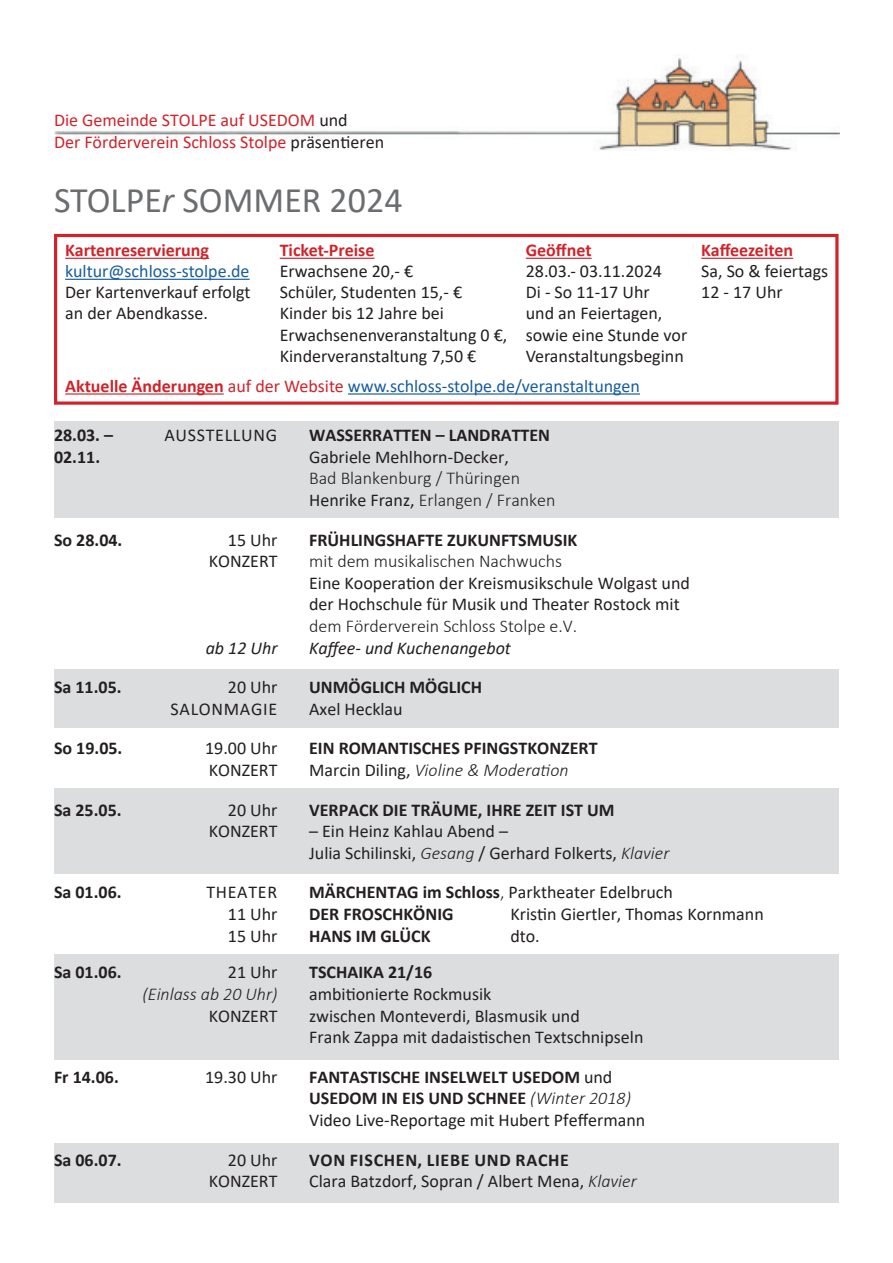
<style>
.page{position:relative;width:893px;height:1263px;background:#fff}
.page>*{position:absolute;margin:0;border:0;box-sizing:border-box;transform-origin:0 0}
.t1{font:36px "Calibri";color:#6c6d70}
.t2{font:18px/21.6px "Calibri";color:#231f20}
.t3{font:700 18px/21.6px "Calibri";color:#231f20}
.t4{font:300 18px/21.6px "Calibri";color:#231f20}
.t5{font:18px/29.5px "Calibri";color:#175d9e}
.t6{font:18px/21.6px "Calibri";color:#d1232a}
.t7{font:700 18px "Calibri";color:#d1232a}
.t8{font:italic 300 18px "Calibri";color:#231f20}
.t9{font:italic 18px "Calibri";color:#231f20}
.t10{font:18px "Calibri";letter-spacing:.04em;color:#231f20}
.t11{font:700 18px "Calibri";letter-spacing:.04em;color:#231f20}
.s1{color:#231f20}
.s2{font-style:italic}
.s3{font-weight:700;color:#d1232a}
.s4{color:#d1232a}
.s5{font-weight:400}
.s6{font-weight:400;font-style:normal}
.s7{font-weight:300;font-style:italic}
.s8{font-weight:700}
.s9{font-weight:300}
</style>
<div class="page">
<div style="left:54px;top:421px;width:785px;height:97px;background:#dcdddf"></div>
<div style="left:54px;top:1143px;width:785px;height:59px;background:#dcdddf"></div>
<div style="left:54px;top:954px;width:785px;height:106px;background:#dcdddf"></div>
<div style="left:54px;top:788px;width:785px;height:85px;background:#dcdddf"></div>
<div style="left:54px;top:669px;width:785px;height:58px;background:#dcdddf"></div>
<img style="left:54px;top:54px;width:785px;height:97px">
<hr style="left:65px;top:258px;width:144px;height:1px;background:#d1232a">
<hr style="left:280px;top:258px;width:94px;height:1px;background:#d1232a">
<hr style="left:526px;top:258px;width:66px;height:1px;background:#d1232a">
<hr style="left:701px;top:258px;width:92px;height:1px;background:#d1232a">
<hr style="left:65px;top:279px;width:185px;height:1px;background:#175d9e">
<hr style="left:65px;top:393px;width:159px;height:2px;background:#d1232a">
<hr style="left:348px;top:393px;width:292px;height:2px;background:#175d9e">
<div style="left:54px;top:234px;width:784px;height:171px;border:3px solid #d1232a"></div>
<p class="t6" style="left:54px;top:109px;width:332px">Die Gemeinde STOLPE auf USEDOM <span class="s1">und<br></span>Der Förderverein Schloss Stolpe <span class="s1">präsentieren</span></p>
<h1 class="t1" style="left:54px;top:175px;width:350px">STOLPE<span class="s2">r</span> SOMMER 2024</h1>
<p class="t7" style="left:65px;top:238px;width:145px">Kartenreservierung</p>
<p class="t7" style="left:280px;top:238px;width:96px">Ticket-Preise</p>
<p class="t7" style="left:526px;top:238px;width:67px">Geöffnet</p>
<p class="t7" style="left:701px;top:238px;width:93px">Kaffeezeiten</p>
<p class="t5" style="left:65px;top:256px;width:186px">kultur@schloss-stolpe.de</p>
<p class="t2" style="left:280px;top:260px;width:135px">Erwachsene 20,- €</p>
<p class="t2" style="left:526px;top:260px;width:138px">28.03.- 03.11.2024</p>
<p class="t2" style="left:701px;top:260px;width:128px">Sa, So &amp; feiertags</p>
<p class="t2" style="left:65px;top:281px;width:187px">Der Kartenverkauf erfolgt</p>
<p class="t2" style="left:280px;top:281px;width:184px">Schüler, Studenten 15,- €</p>
<p class="t2" style="left:526px;top:281px;width:126px">Di - So 11-17 Uhr</p>
<p class="t2" style="left:701px;top:281px;width:83px">12 - 17 Uhr</p>
<p class="t2" style="left:65px;top:302px;width:144px">an der Abendkasse.</p>
<p class="t2" style="left:280px;top:302px;width:166px">Kinder bis 12 Jahre bei</p>
<p class="t2" style="left:280px;top:302px;width:409px;text-indent:246px">und an Feiertagen,<br>Erwachsenenveranstaltung 0 €, sowie eine Stunde vor<br>Kinderveranstaltung 7,50 €</p>
<p class="t5" style="left:65px;top:341px;width:620px;text-indent:461px"><span class="s1">Veranstaltungsbeginn<br></span><span class="s3">Aktuelle Änderungen</span> <span class="s4">auf der Website</span> www.schloss-stolpe.de/veranstaltungen</p>
<p class="t3" style="left:54px;top:424px;width:61px">28.03. –</p>
<p class="t10" style="left:164px;top:423px;width:114px">AUSSTELLUNG</p>
<p class="t3" style="left:309px;top:424px;width:243px">WASSERRATTEN – LANDRATTEN</p>
<p class="t3" style="left:54px;top:446px;width:48px">02.11.</p>
<p class="t2" style="left:309px;top:446px;width:201px">Gabriele Mehlhorn-Decker,</p>
<p class="t4" style="left:309px;top:467px;width:248px">Bad Blankenburg / Thüringen<br><span class="s5">Henrike Franz,</span> Erlangen / Franken</p>
<p class="t3" style="left:54px;top:529px;width:70px">So 28.04.</p>
<p class="t2" style="left:228px;top:528px;width:51px">15 Uhr</p>
<p class="t3" style="left:309px;top:529px;width:270px">FRÜHLINGSHAFTE ZUKUNFTSMUSIK</p>
<p class="t2" style="left:209px;top:550px;width:70px">KONZERT</p>
<p class="t4" style="left:309px;top:550px;width:254px">mit dem musikalischen Nachwuchs</p>
<p class="t2" style="left:309px;top:572px;width:382px">Eine Kooperation der Kreismusikschule Wolgast und der Hochschule für Musik und Theater Rostock mit</p>
<p class="t4" style="left:309px;top:615px;width:270px">dem Förderverein Schloss Stolpe e.V.</p>
<p class="t9" style="left:206px;top:635px;width:73px">ab 12 Uhr</p>
<p class="t9" style="left:309px;top:635px;width:203px">Kaffee- und Kuchenangebot</p>
<p class="t3" style="left:54px;top:676px;width:69px">Sa 11.05.</p>
<p class="t2" style="left:228px;top:676px;width:51px">20 Uhr</p>
<p class="t3" style="left:309px;top:676px;width:175px">UNMÖGLICH MÖGLICH</p>
<p class="t10" style="left:171px;top:696px;width:108px">SALONMAGIE</p>
<p class="t2" style="left:309px;top:698px;width:95px">Axel Hecklau</p>
<p class="t3" style="left:54px;top:737px;width:70px">So 19.05.</p>
<p class="t2" style="left:205px;top:737px;width:74px">19.00 Uhr</p>
<p class="t3" style="left:309px;top:737px;width:290px">EIN ROMANTISCHES PFINGSTKONZERT</p>
<p class="t2" style="left:209px;top:759px;width:70px">KONZERT</p>
<p class="t8" style="left:309px;top:759px;width:261px"><span class="s6">Marcin Diling,</span> Violine &amp; Moderation</p>
<p class="t3" style="left:54px;top:799px;width:69px">Sa 25.05.</p>
<p class="t2" style="left:228px;top:798px;width:51px">20 Uhr</p>
<p class="t3" style="left:309px;top:799px;width:307px">VERPACK DIE TRÄUME, IHRE ZEIT IST UM</p>
<p class="t2" style="left:209px;top:820px;width:70px">KONZERT</p>
<p class="t2" style="left:309px;top:820px;width:362px">– Ein Heinz Kahlau Abend –<br>Julia Schilinski, <span class="s7">Gesang</span> / Gerhard Folkerts, <span class="s7">Klavier</span></p>
<p class="t3" style="left:54px;top:881px;width:69px">Sa 01.06.</p>
<p class="t10" style="left:206px;top:880px;width:72px">THEATER</p>
<p class="t2" style="left:309px;top:881px;width:365px"><span class="s8">MÄRCHENTAG im Schloss</span><span class="s9">,</span> Parktheater Edelbruch</p>
<p class="t2" style="left:228px;top:903px;width:51px">11 Uhr</p>
<p class="t3" style="left:309px;top:903px;width:146px">DER FROSCHKÖNIG</p>
<p class="t2" style="left:510px;top:903px;width:255px">Kristin Giertler, Thomas Kornmann</p>
<p class="t2" style="left:228px;top:924px;width:51px">15 Uhr</p>
<p class="t3" style="left:309px;top:925px;width:123px">HANS IM GLÜCK</p>
<p class="t2" style="left:510px;top:924px;width:31px">dto.</p>
<p class="t3" style="left:54px;top:961px;width:69px">Sa 01.06.</p>
<p class="t2" style="left:228px;top:961px;width:51px">21 Uhr</p>
<p class="t3" style="left:309px;top:961px;width:125px">TSCHAIKA 21/16</p>
<p class="t8" style="left:142px;top:983px;width:137px">(Einlass ab 20 Uhr)</p>
<p class="t2" style="left:309px;top:983px;width:184px">ambitionierte Rockmusik</p>
<p class="t2" style="left:209px;top:1004px;width:70px">KONZERT</p>
<p class="t2" style="left:309px;top:1004px;width:336px">zwischen Monteverdi, Blasmusik und<br>Frank Zappa mit dadaistischen Textschnipseln</p>
<p class="t3" style="left:54px;top:1066px;width:66px">Fr 14.06.</p>
<p class="t2" style="left:205px;top:1065px;width:74px">19.30 Uhr</p>
<p class="t3" style="left:309px;top:1066px;width:338px">FANTASTISCHE INSELWELT USEDOM <span class="s5">und<br></span>USEDOM IN EIS UND SCHNEE <span class="s7">(Winter 2018)<br></span><span class="s5">Video Live-Reportage mit Hubert Pfeffermann</span></p>
<p class="t3" style="left:54px;top:1148px;width:69px">Sa 06.07.</p>
<p class="t2" style="left:228px;top:1148px;width:51px">20 Uhr</p>
<p class="t11" style="left:309px;top:1147px;width:261px">VON FISCHEN, LIEBE UND RACHE</p>
<p class="t2" style="left:209px;top:1170px;width:70px">KONZERT</p>
<p class="t2" style="left:309px;top:1170px;width:329px">Clara Batzdorf, Sopran / Albert Mena, <span class="s7">Klavier</span></p>
</div>
